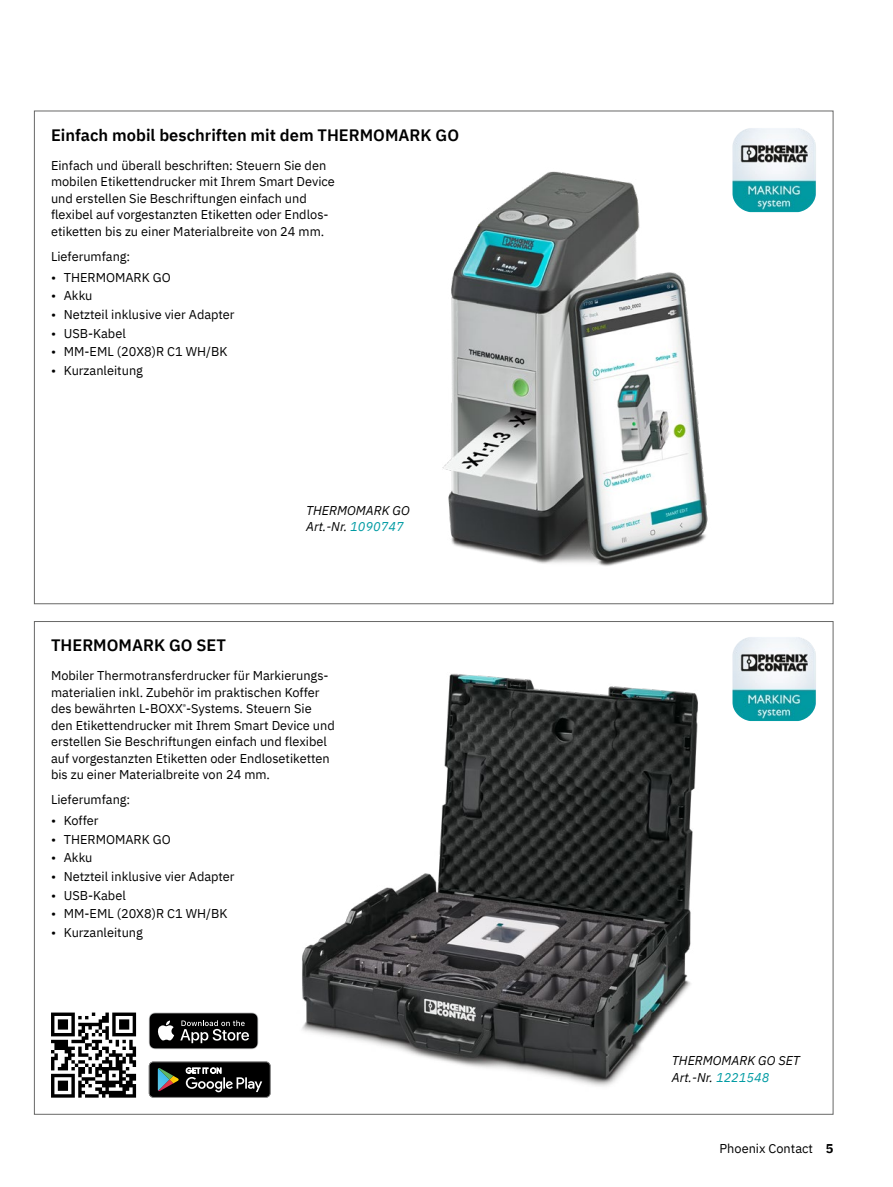
<style>
.page{position:relative;width:893px;height:1187px;background:#fff}
.page>*{position:absolute;margin:0;border:0;box-sizing:border-box;transform-origin:0 0}
.t1{font:16.5px "IBM Plex Sans Sm Bld";color:#000}
.t2{font:12.75px/16.5px "IBM Plex Sans";color:#000}
.t3{font:italic 12.75px/16.5px "IBM Plex Sans";color:#000}
.s1{color:#009ba3}
.s2{font-weight:700}
</style>
<div class="page">
<img style="left:767px;top:637px;width:49px;height:84px">
<svg style="left:51px;top:1012px;width:85px;height:85px"></svg>
<svg style="left:149px;top:1061px;width:84px;height:36px;background:#313433"></svg>
<svg style="left:149px;top:1012px;width:84px;height:37px;background:#373737"></svg>
<img style="left:442px;top:128px;width:374px;height:438px">
<img style="left:233px;top:637px;width:534px;height:478px">
<p class="t1" style="left:51px;top:122px;width:410px">Einfach mobil beschriften mit dem THERMOMARK GO</p>
<p class="t2" style="left:51px;top:156px;width:285px">Einfach und überall beschriften: Steuern Sie den mobilen Etikettendrucker mit Ihrem Smart Device und erstellen Sie Beschriftungen einfach und flexibel auf vorgestanzten Etiketten oder Endlos&shy;etiketten bis zu einer Materialbreite von 24 mm.</p>
<p class="t2" style="left:51px;top:247px;width:81px">Lieferumfang:</p>
<p class="t2" style="left:51px;top:268px;width:121px">• THERMOMARK GO</p>
<p class="t2" style="left:51px;top:286px;width:43px">• Akku</p>
<p class="t2" style="left:51px;top:305px;width:185px">• Netzteil inklusive vier Adapter</p>
<p class="t2" style="left:51px;top:324px;width:76px">• USB-Kabel</p>
<p class="t2" style="left:51px;top:342px;width:178px">• MM-EML (20X8)R C1 WH/BK</p>
<p class="t2" style="left:51px;top:361px;width:93px">• Kurzanleitung</p>
<p class="t3" style="left:306px;top:500px;width:105px">THERMOMARK GO<br>Art.-Nr. <span class="s1">1090747</span></p>
<p class="t1" style="left:51px;top:632px;width:177px">THERMOMARK GO SET</p>
<p class="t2" style="left:51px;top:666px;width:285px">Mobiler Thermotransferdrucker für Markierungs&shy;materialien inkl. Zubehör im praktischen Koffer des bewährten L-BOXX<sup>®</sup>-Systems. Steuern Sie den Etikettendrucker mit Ihrem Smart Device und erstellen Sie Beschriftungen einfach und flexibel auf vorgestanzten Etiketten oder Endlosetiketten bis zu einer Materialbreite von 24 mm.</p>
<p class="t2" style="left:51px;top:790px;width:81px">Lieferumfang:</p>
<p class="t2" style="left:51px;top:811px;width:49px">• Koffer</p>
<p class="t2" style="left:51px;top:829px;width:121px">• THERMOMARK GO</p>
<p class="t2" style="left:51px;top:848px;width:43px">• Akku</p>
<p class="t2" style="left:51px;top:867px;width:185px">• Netzteil inklusive vier Adapter</p>
<p class="t2" style="left:51px;top:885px;width:76px">• USB-Kabel</p>
<p class="t2" style="left:51px;top:904px;width:178px">• MM-EML (20X8)R C1 WH/BK</p>
<p class="t2" style="left:51px;top:923px;width:93px">• Kurzanleitung</p>
<p class="t3" style="left:672px;top:1051px;width:130px">THERMOMARK GO SET<br>Art.-Nr. <span class="s1">1221548</span></p>
<p class="t2" style="left:719px;top:1138px;width:115px">Phoenix Contact <span class="s2">5</span></p>
</div>
